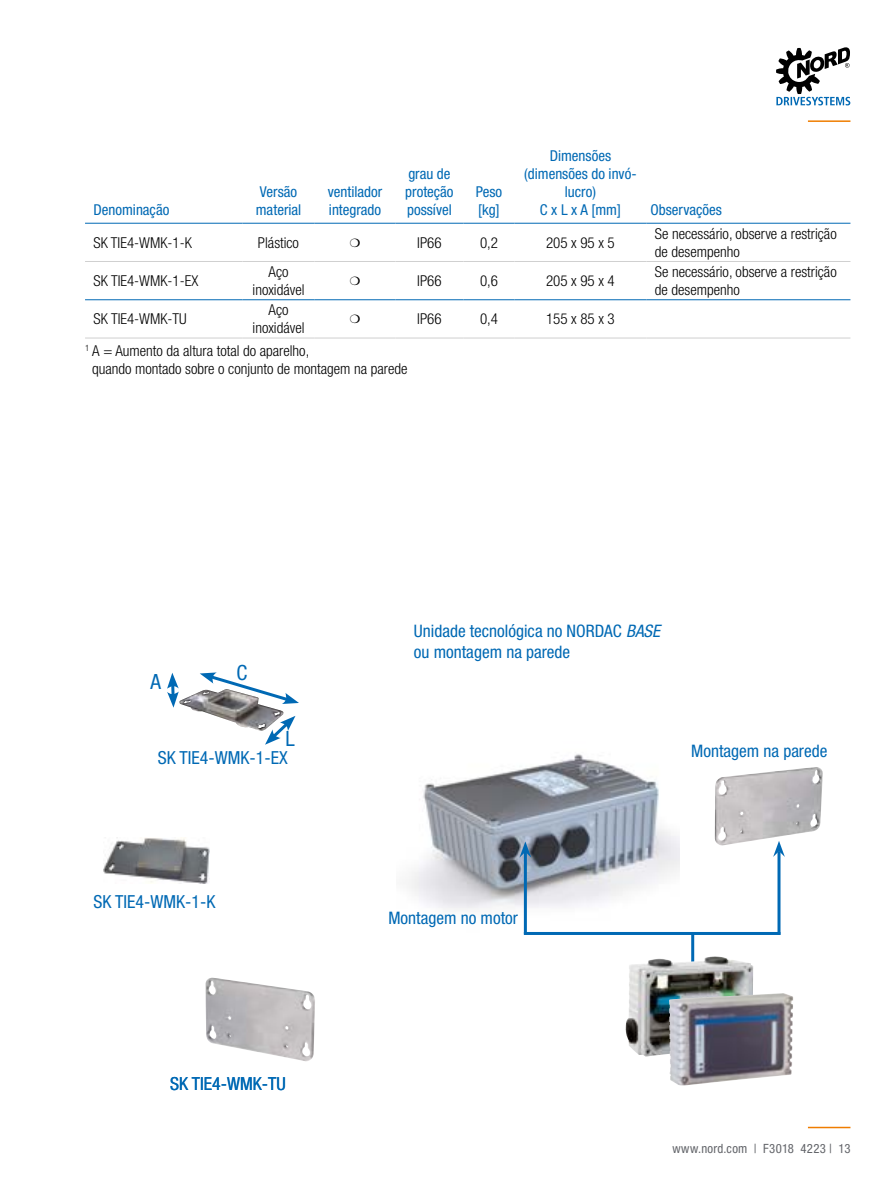
<style>
.page{position:relative;width:893px;height:1188px;background:#fff}
.page>*{position:absolute;margin:0;border:0;box-sizing:border-box;transform-origin:0 0}
.t1{font:condensed 21px "Helvetica Neue LT Pro";color:#0069b4}
.t2{font:condensed 18px "Helvetica Neue LT Pro";color:#0069b4}
.t3{font:condensed 17.25px/20.7px "Helvetica Neue LT Pro";color:#0069b4}
.t4{font:300 condensed 15px/18px "Helvetica Neue LT Pro";color:#000}
.t5{font:condensed 15px/18px "Helvetica Neue LT Pro";color:#0069b4}
.t6{font:condensed 12.75px "Helvetica Neue LT Pro";letter-spacing:.02em;color:#63656a}
.s1{font-style:italic}
</style>
<div class="page">
<hr style="left:808px;top:1127px;width:42px;height:1px;background:#ef7d00">
<hr style="left:808px;top:120px;width:42px;height:2px;background:#ef7d00">
<svg style="left:776px;top:47px;width:74px;height:58px"></svg>
<hr style="left:85px;top:223px;width:157px;height:1px;background:#0069b4">
<hr style="left:315px;top:223px;width:80px;height:1px;background:#0069b4">
<hr style="left:395px;top:223px;width:68px;height:1px;background:#0069b4">
<hr style="left:463px;top:223px;width:51px;height:1px;background:#0069b4">
<hr style="left:514px;top:223px;width:132px;height:1px;background:#0069b4">
<hr style="left:85px;top:261px;width:157px;height:1px;background:#d0d0d0">
<hr style="left:242px;top:261px;width:73px;height:1px;background:#d0d0d0">
<hr style="left:315px;top:261px;width:80px;height:1px;background:#d0d0d0">
<hr style="left:395px;top:261px;width:68px;height:1px;background:#d0d0d0">
<hr style="left:463px;top:261px;width:51px;height:1px;background:#d0d0d0">
<hr style="left:514px;top:261px;width:132px;height:1px;background:#d0d0d0">
<hr style="left:85px;top:338px;width:157px;height:1px;background:#d0d0d0">
<hr style="left:242px;top:338px;width:73px;height:1px;background:#d0d0d0">
<hr style="left:315px;top:338px;width:80px;height:1px;background:#d0d0d0">
<hr style="left:395px;top:338px;width:68px;height:1px;background:#d0d0d0">
<hr style="left:463px;top:338px;width:51px;height:1px;background:#d0d0d0">
<hr style="left:514px;top:338px;width:132px;height:1px;background:#d0d0d0">
<hr style="left:646px;top:338px;width:204px;height:1px;background:#d0d0d0">
<hr style="left:242px;top:223px;width:73px;height:1px;background:#0069b4">
<hr style="left:646px;top:223px;width:204px;height:1px;background:#0069b4">
<hr style="left:85px;top:299px;width:157px;height:1px;background:#0069b4">
<hr style="left:242px;top:299px;width:73px;height:1px;background:#0069b4">
<hr style="left:315px;top:299px;width:80px;height:1px;background:#0069b4">
<hr style="left:395px;top:299px;width:68px;height:1px;background:#0069b4">
<hr style="left:463px;top:299px;width:51px;height:1px;background:#0069b4">
<hr style="left:514px;top:299px;width:132px;height:1px;background:#0069b4">
<hr style="left:646px;top:299px;width:204px;height:1px;background:#0069b4">
<hr style="left:646px;top:261px;width:204px;height:1px;background:#d0d0d0">
<img style="left:408px;top:754px;width:271px;height:181px">
<hr style="left:691px;top:932px;width:3px;height:38px;background:#0069b4">
<img style="left:715px;top:767px;width:108px;height:79px">
<img style="left:647px;top:956px;width:68px;height:8px">
<hr style="left:777px;top:851px;width:3px;height:84px;background:#0069b4">
<svg style="left:773px;top:841px;width:12px;height:16px"></svg>
<hr style="left:524px;top:852px;width:3px;height:82px;background:#0069b4">
<svg style="left:519px;top:842px;width:12px;height:16px"></svg>
<hr style="left:524px;top:932px;width:256px;height:3px;background:#0069b4">
<img style="left:179px;top:691px;width:105px;height:40px">
<img style="left:205px;top:978px;width:110px;height:84px">
<svg style="left:167px;top:673px;width:12px;height:35px"></svg>
<svg style="left:200px;top:672px;width:99px;height:32px"></svg>
<svg style="left:265px;top:716px;width:30px;height:29px"></svg>
<img style="left:103px;top:838px;width:107px;height:46px">
<img style="left:669px;top:993px;width:124px;height:93px">
<p class="t5" style="left:94px;top:200px;width:77px">Denominação</p>
<p class="t5" style="left:256px;top:182px;width:47px">Versão material</p>
<p class="t5" style="left:328px;top:182px;width:56px">ventilador integrado</p>
<p class="t5" style="left:405px;top:164px;width:50px">grau de proteção possível</p>
<p class="t5" style="left:476px;top:182px;width:28px">Peso [kg]</p>
<p class="t5" style="left:524px;top:146px;width:114px;text-align:center">Dimensões (dimensões do invó&shy;lucro)<br>C x L x A [mm]</p>
<p class="t5" style="left:651px;top:200px;width:73px">Observações</p>
<p class="t4" style="left:94px;top:233px;width:100px">SK TIE4-WMK-1-K</p>
<p class="t4" style="left:258px;top:233px;width:43px">Plástico</p>
<p class="t4" style="left:417px;top:233px;width:26px">IP66</p>
<p class="t4" style="left:480px;top:233px;width:19px">0,2</p>
<p class="t4" style="left:546px;top:233px;width:70px">205 x 95 x 5</p>
<p class="t4" style="left:655px;top:224px;width:183px">Se necessário, observe a restrição de desempenho</p>
<p class="t4" style="left:94px;top:272px;width:106px">SK TIE4-WMK-1-EX</p>
<p class="t4" style="left:253px;top:263px;width:53px;text-align:center">Aço inoxidável</p>
<p class="t4" style="left:417px;top:272px;width:26px">IP66</p>
<p class="t4" style="left:480px;top:272px;width:19px">0,6</p>
<p class="t4" style="left:546px;top:272px;width:70px">205 x 95 x 4</p>
<p class="t4" style="left:655px;top:263px;width:183px">Se necessário, observe a restrição de desempenho</p>
<p class="t4" style="left:94px;top:310px;width:95px">SK TIE4-WMK-TU</p>
<p class="t4" style="left:253px;top:301px;width:53px;text-align:center">Aço inoxidável</p>
<p class="t4" style="left:417px;top:310px;width:26px">IP66</p>
<p class="t4" style="left:480px;top:310px;width:19px">0,4</p>
<p class="t4" style="left:546px;top:310px;width:70px">155 x 85 x 3</p>
<p class="t4" style="left:92px;top:342px;width:317px;text-indent:-7px"><sup>1</sup> A = Aumento da altura total do aparelho,<br>quando montado sobre o conjunto de montagem na parede</p>
<h1 class="t1" style="left:150px;top:670px;width:12px">A</h1>
<h1 class="t1" style="left:237px;top:661px;width:12px">C</h1>
<h1 class="t1" style="left:285px;top:727px;width:11px">L</h1>
<p class="t2" style="left:158px;top:748px;width:131px">SK TIE4-WMK-1-EX</p>
<p class="t2" style="left:94px;top:891px;width:123px">SK TIE4-WMK-1-K</p>
<p class="t2" style="left:170px;top:1073px;width:117px">SK TIE4-WMK-TU</p>
<p class="t3" style="left:414px;top:621px;width:248px">Unidade tecnológica no NORDAC <span class="s1">BASE </span>ou montagem na parede</p>
<p class="t3" style="left:691px;top:741px;width:138px">Montagem na parede</p>
<p class="t3" style="left:388px;top:908px;width:131px">Montagem no motor</p>
<p class="t6" style="left:672px;top:1141px;width:179px">www.nord.com | F3018 4223 | 13</p>
</div>
